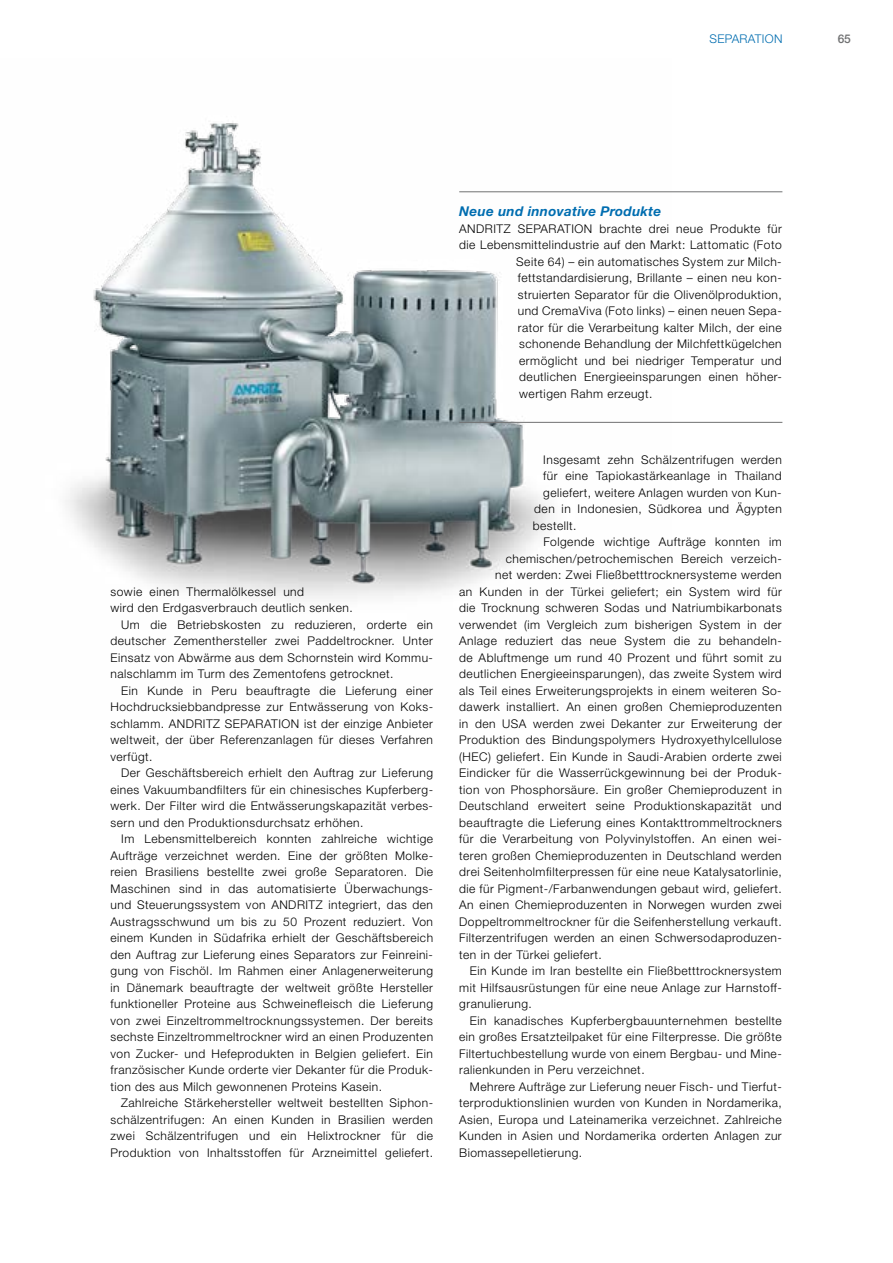
<style>
.page{position:relative;width:893px;height:1263px;background:#fff}
.page>*{position:absolute;margin:0;border:0;box-sizing:border-box;transform-origin:0 0}
.t1{font:italic 700 13.5px "Helvetica Neue LT Std";letter-spacing:.02em;color:#006db0}
.t2{font:300 12px "Helvetica Neue LT Std";letter-spacing:.04em;color:#000}
.t3{font:300 12px "Helvetica Neue LT Std";letter-spacing:.025em;color:#006db0}
.t4{font:500 12px "Helvetica Neue LT Std";color:#707172}
</style>
<div class="page">
<img style="left:65px;top:123px;width:606px;height:476px">
<hr style="left:459px;top:422px;width:323px;height:1px;background:#707172">
<hr style="left:459px;top:192px;width:323px;height:1px;background:#707172">
<p class="t3" style="left:710px;top:31px;width:74px">SEPARATION</p>
<p class="t4" style="left:838px;top:31px;width:15px">65</p>
<p class="t2" style="left:111px;top:584px;width:195px">sowie einen Thermalölkessel und</p>
<p class="t2" style="left:111px;top:600px;width:244px">wird den Erdgasverbrauch deutlich senken.</p>
<p class="t2" style="left:121px;top:617px;width:313px">Um die Betriebskosten zu reduzieren, orderte ein</p>
<p class="t2" style="left:111px;top:633px;width:324px">deutscher Zementhersteller zwei Paddeltrockner. Unter</p>
<p class="t2" style="left:111px;top:650px;width:324px">Einsatz von Abwärme aus dem Schornstein wird Kommu-</p>
<p class="t2" style="left:111px;top:666px;width:284px">nalschlamm im Turm des Zementofens getrocknet.</p>
<p class="t2" style="left:121px;top:683px;width:313px">Ein Kunde in Peru beauftragte die Lieferung einer</p>
<p class="t2" style="left:111px;top:699px;width:324px">Hochdrucksiebbandpresse zur Entwässerung von Koks-</p>
<p class="t2" style="left:111px;top:716px;width:324px">schlamm. ANDRITZ SEPARATION ist der einzige Anbieter</p>
<p class="t2" style="left:111px;top:732px;width:324px">weltweit, der über Referenzanlagen für dieses Verfahren</p>
<p class="t2" style="left:111px;top:749px;width:44px">verfügt.</p>
<p class="t2" style="left:121px;top:765px;width:313px">Der Geschäftsbereich erhielt den Auftrag zur Lieferung</p>
<p class="t2" style="left:111px;top:782px;width:324px">eines Vakuumbandfilters für ein chinesisches Kupferberg-</p>
<p class="t2" style="left:111px;top:798px;width:324px">werk. Der Filter wird die Entwässerungskapazität verbes-</p>
<p class="t2" style="left:111px;top:815px;width:254px">sern und den Produktionsdurchsatz erhöhen.</p>
<p class="t2" style="left:121px;top:831px;width:313px">Im Lebensmittelbereich konnten zahlreiche wichtige</p>
<p class="t2" style="left:111px;top:848px;width:324px">Aufträge verzeichnet werden. Eine der größten Molke-</p>
<p class="t2" style="left:111px;top:864px;width:324px">reien Brasiliens bestellte zwei große Separatoren. Die</p>
<p class="t2" style="left:111px;top:881px;width:324px">Maschinen sind in das automatisierte Überwachungs-</p>
<p class="t2" style="left:111px;top:897px;width:324px">und Steuerungssystem von ANDRITZ integriert, das den</p>
<p class="t2" style="left:111px;top:914px;width:324px">Austragsschwund um bis zu 50 Prozent reduziert. Von</p>
<p class="t2" style="left:111px;top:930px;width:324px">einem Kunden in Südafrika erhielt der Geschäftsbereich</p>
<p class="t2" style="left:111px;top:947px;width:324px">den Auftrag zur Lieferung eines Separators zur Feinreini-</p>
<p class="t2" style="left:111px;top:963px;width:324px">gung von Fischöl. Im Rahmen einer Anlagenerweiterung</p>
<p class="t2" style="left:111px;top:980px;width:324px">in Dänemark beauftragte der weltweit größte Hersteller</p>
<p class="t2" style="left:111px;top:996px;width:324px">funktioneller Proteine aus Schweinefleisch die Lieferung</p>
<p class="t2" style="left:111px;top:1013px;width:324px">von zwei Einzeltrommeltrocknungssystemen. Der bereits</p>
<p class="t2" style="left:111px;top:1029px;width:324px">sechste Einzeltrommeltrockner wird an einen Produzenten</p>
<p class="t2" style="left:111px;top:1046px;width:324px">von Zucker- und Hefeprodukten in Belgien geliefert. Ein</p>
<p class="t2" style="left:111px;top:1062px;width:324px">französischer Kunde orderte vier Dekanter für die Produk-</p>
<p class="t2" style="left:111px;top:1079px;width:273px">tion des aus Milch gewonnenen Proteins Kasein.</p>
<p class="t2" style="left:121px;top:1095px;width:313px">Zahlreiche Stärkehersteller weltweit bestellten Siphon-</p>
<p class="t2" style="left:111px;top:1112px;width:324px">schälzentrifugen: An einen Kunden in Brasilien werden</p>
<p class="t2" style="left:111px;top:1128px;width:324px">zwei Schälzentrifugen und ein Helixtrockner für die</p>
<p class="t2" style="left:111px;top:1145px;width:324px">Produktion von Inhaltsstoffen für Arzneimittel geliefert.</p>
<p class="t1" style="left:459px;top:203px;width:204px">Neue und innovative Produkte</p>
<p class="t2" style="left:459px;top:221px;width:324px">ANDRITZ SEPARATION brachte drei neue Produkte für</p>
<p class="t2" style="left:459px;top:237px;width:324px">die Lebensmittelindustrie auf den Markt: Lattomatic (Foto</p>
<p class="t2" style="left:516px;top:254px;width:267px">Seite 64) – ein automatisches System zur Milch-</p>
<p class="t2" style="left:518px;top:270px;width:266px">fettstandardisierung, Brillante – einen neu kon-</p>
<p class="t2" style="left:518px;top:287px;width:266px">struierten Separator für die Olivenölproduktion,</p>
<p class="t2" style="left:518px;top:303px;width:265px">und CremaViva (Foto links) – einen neuen Sepa-</p>
<p class="t2" style="left:518px;top:320px;width:265px">rator für die Verarbeitung kalter Milch, der eine</p>
<p class="t2" style="left:519px;top:336px;width:264px">schonende Behandlung der Milchfettkügelchen</p>
<p class="t2" style="left:519px;top:353px;width:264px">ermöglicht und bei niedriger Temperatur und</p>
<p class="t2" style="left:519px;top:369px;width:264px">deutlichen Energieeinsparungen einen höher-</p>
<p class="t2" style="left:519px;top:386px;width:135px">wertigen Rahm erzeugt.</p>
<p class="t2" style="left:543px;top:452px;width:240px">Insgesamt zehn Schälzentrifugen werden</p>
<p class="t2" style="left:543px;top:468px;width:240px">für eine Tapiokastärkeanlage in Thailand</p>
<p class="t2" style="left:543px;top:485px;width:240px">geliefert, weitere Anlagen wurden von Kun-</p>
<p class="t2" style="left:534px;top:501px;width:249px">den in Indonesien, Südkorea und Ägypten</p>
<p class="t2" style="left:533px;top:518px;width:45px">bestellt.</p>
<p class="t2" style="left:543px;top:534px;width:240px">Folgende wichtige Aufträge konnten im</p>
<p class="t2" style="left:506px;top:551px;width:278px">chemischen/petrochemischen Bereich verzeich-</p>
<p class="t2" style="left:495px;top:567px;width:288px">net werden: Zwei Fließbetttrocknersysteme werden</p>
<p class="t2" style="left:459px;top:584px;width:324px">an Kunden in der Türkei geliefert; ein System wird für</p>
<p class="t2" style="left:459px;top:600px;width:324px">die Trocknung schweren Sodas und Natriumbikarbonats</p>
<p class="t2" style="left:459px;top:617px;width:324px">verwendet (im Vergleich zum bisherigen System in der</p>
<p class="t2" style="left:459px;top:633px;width:324px">Anlage reduziert das neue System die zu behandeln-</p>
<p class="t2" style="left:459px;top:650px;width:324px">de Abluftmenge um rund 40 Prozent und führt somit zu</p>
<p class="t2" style="left:459px;top:666px;width:324px">deutlichen Energieeinsparungen), das zweite System wird</p>
<p class="t2" style="left:459px;top:683px;width:324px">als Teil eines Erweiterungsprojekts in einem weiteren So-</p>
<p class="t2" style="left:459px;top:699px;width:324px">dawerk installiert. An einen großen Chemieproduzenten</p>
<p class="t2" style="left:459px;top:716px;width:324px">in den USA werden zwei Dekanter zur Erweiterung der</p>
<p class="t2" style="left:459px;top:732px;width:324px">Produktion des Bindungspolymers Hydroxyethylcellulose</p>
<p class="t2" style="left:459px;top:749px;width:324px">(HEC) geliefert. Ein Kunde in Saudi-Arabien orderte zwei</p>
<p class="t2" style="left:459px;top:765px;width:324px">Eindicker für die Wasserrückgewinnung bei der Produk-</p>
<p class="t2" style="left:459px;top:782px;width:324px">tion von Phosphorsäure. Ein großer Chemieproduzent in</p>
<p class="t2" style="left:459px;top:798px;width:324px">Deutschland erweitert seine Produktionskapazität und</p>
<p class="t2" style="left:459px;top:815px;width:324px">beauftragte die Lieferung eines Kontakttrommeltrockners</p>
<p class="t2" style="left:459px;top:831px;width:324px">für die Verarbeitung von Polyvinylstoffen. An einen wei-</p>
<p class="t2" style="left:459px;top:848px;width:324px">teren großen Chemieproduzenten in Deutschland werden</p>
<p class="t2" style="left:459px;top:864px;width:324px">drei Seitenholmfilterpressen für eine neue Katalysatorlinie,</p>
<p class="t2" style="left:459px;top:881px;width:324px">die für Pigment-/Farbanwendungen gebaut wird, geliefert.</p>
<p class="t2" style="left:459px;top:897px;width:324px">An einen Chemieproduzenten in Norwegen wurden zwei</p>
<p class="t2" style="left:459px;top:914px;width:324px">Doppeltrommeltrockner für die Seifenherstellung verkauft.</p>
<p class="t2" style="left:459px;top:930px;width:324px">Filterzentrifugen werden an einen Schwersodaproduzen-</p>
<p class="t2" style="left:459px;top:947px;width:144px">ten in der Türkei geliefert.</p>
<p class="t2" style="left:470px;top:963px;width:313px">Ein Kunde im Iran bestellte ein Fließbetttrocknersystem</p>
<p class="t2" style="left:459px;top:980px;width:324px">mit Hilfsausrüstungen für eine neue Anlage zur Harnstoff-</p>
<p class="t2" style="left:459px;top:996px;width:74px">granulierung.</p>
<p class="t2" style="left:470px;top:1013px;width:313px">Ein kanadisches Kupferbergbauunternehmen bestellte</p>
<p class="t2" style="left:459px;top:1029px;width:324px">ein großes Ersatzteilpaket für eine Filterpresse. Die größte</p>
<p class="t2" style="left:459px;top:1046px;width:324px">Filtertuchbestellung wurde von einem Bergbau- und Mine-</p>
<p class="t2" style="left:459px;top:1062px;width:187px">ralienkunden in Peru verzeichnet.</p>
<p class="t2" style="left:470px;top:1079px;width:313px">Mehrere Aufträge zur Lieferung neuer Fisch- und Tierfut-</p>
<p class="t2" style="left:459px;top:1095px;width:324px">terproduktionslinien wurden von Kunden in Nordamerika,</p>
<p class="t2" style="left:459px;top:1112px;width:324px">Asien, Europa und Lateinamerika verzeichnet. Zahlreiche</p>
<p class="t2" style="left:459px;top:1128px;width:324px">Kunden in Asien und Nordamerika orderten Anlagen zur</p>
<p class="t2" style="left:459px;top:1145px;width:124px">Biomassepelletierung.</p>
</div>
